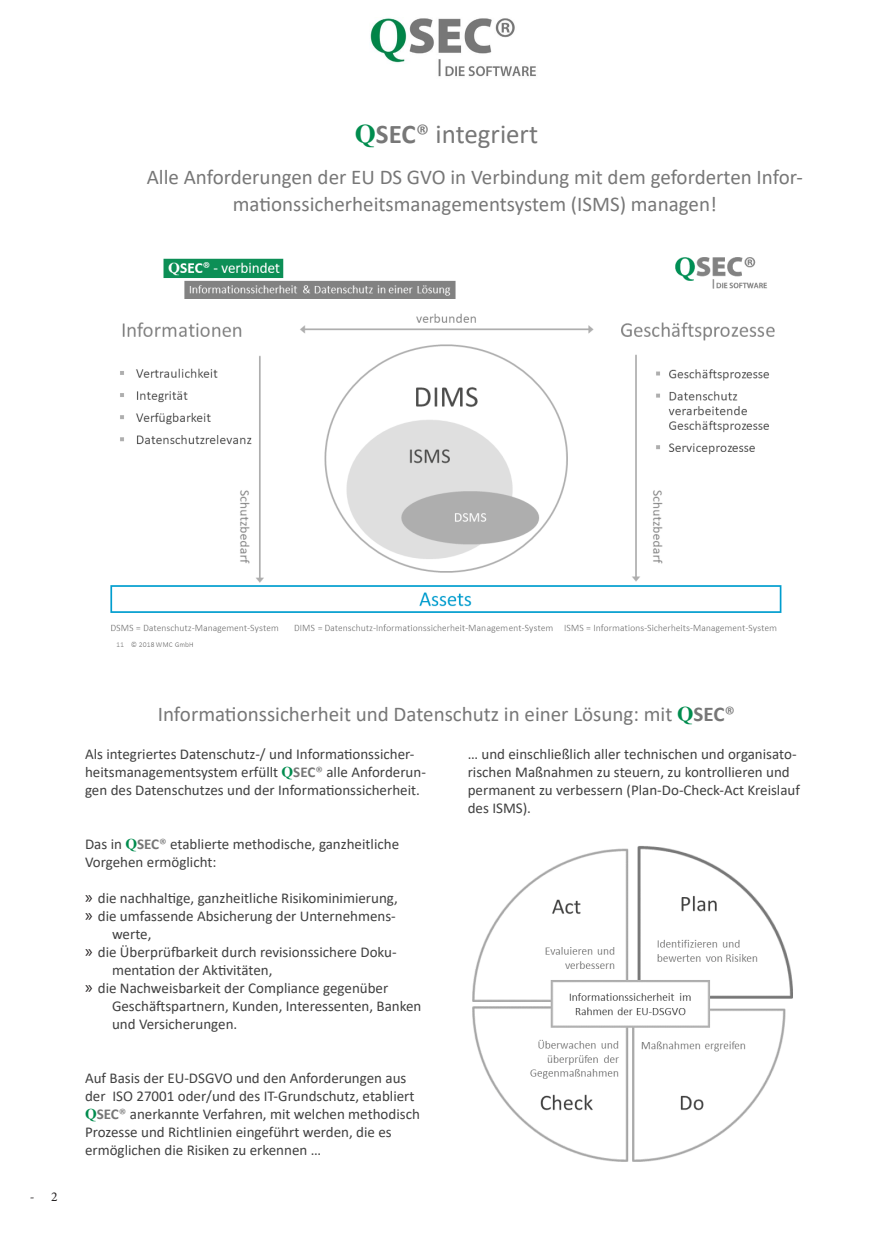
<style>
.page{position:relative;width:893px;height:1234px;background:#fff}
.page>*{position:absolute;margin:0;border:0;box-sizing:border-box;transform-origin:0 0}
.Überschrift_1{font:27px "Calibri";color:#777}
.Überschrift_1-2{font:21px/27px "Calibri";color:#777;text-align:center}
.t1{font:15px/18px "Calibri";color:#404040}
.t2{font:13.5px "Minion Pro";color:#231f20}
.s1{font-family:"Times New Roman";font-weight:700;color:#008c4e}
.s2{font-weight:700}
.s3{font-weight:700;color:#777}
.s4{color:#777}
.s5{font-family:"Myriad Pro";font-size:18px;color:#231f20}
</style>
<div class="page">
<img style="left:370px;top:18px;width:166px;height:59px">
<img style="left:110px;top:257px;width:672px;height:390px">
<img style="left:472px;top:846px;width:321px;height:316px">
<p class="Überschrift_1" style="left:355px;top:116px;width:185px"><span class="s1">Q</span><span class="s2">SEC</span>® integriert</p>
<p class="Überschrift_1-2" style="left:147px;top:163px;width:658px">Alle Anforderungen der EU DS GVO in Verbindung mit dem geforderten Infor&shy;mationssicherheitsmanagementsystem (ISMS) managen!</p>
<p class="t2" style="left:30px;top:1187px;width:29px">- 2</p>
<p class="Überschrift_1-2" style="left:158px;top:699px;width:579px">Informationssicherheit und Datenschutz in einer Lösung: mit <span class="s1">Q</span><span class="s2">SEC</span>®</p>
<p class="t1" style="left:468px;top:744px;width:334px">… und einschließlich aller technischen und organisato&shy;rischen Maßnahmen zu steuern, zu kontrollieren und permanent zu verbessern (Plan-Do-Check-Act Kreislauf des ISMS).</p>
<p class="t1" style="left:85px;top:744px;width:342px">Als integriertes Datenschutz-/ und Informationssicher&shy;heitsmanagementsystem erfüllt <span class="s1">Q</span><span class="s3">SEC</span><span class="s4">®</span> alle Anforderun&shy;gen des Datenschutzes und der Informationssicherheit.</p>
<p class="t1" style="left:85px;top:834px;width:316px">Das in <span class="s1">Q</span><span class="s3">SEC</span><span class="s4">®</span> etablierte methodische, ganzheitliche<br>Vorgehen ermöglicht:</p>
<p class="t1" style="left:85px;top:888px;width:314px"><span class="s5">»</span> die nachhaltige, ganzheitliche Risikominimierung,</p>
<p class="t1" style="left:112px;top:906px;width:285px;text-indent:-27px"><span class="s5">»</span> die umfassende Absicherung der Unternehmens&shy;werte,</p>
<p class="t1" style="left:112px;top:942px;width:286px;text-indent:-27px"><span class="s5">»</span> die Überprüfbarkeit durch revisionssichere Doku&shy;mentation der Aktivitäten,</p>
<p class="t1" style="left:112px;top:978px;width:311px;text-indent:-27px"><span class="s5">»</span> die Nachweisbarkeit der Compliance gegenüber<br>Geschäftspartnern, Kunden, Interessenten, Banken und Versicherungen.</p>
<p class="t1" style="left:85px;top:1068px;width:336px">Auf Basis der EU-DSGVO und den Anforderungen aus der ISO 27001 oder/und des IT-Grundschutz, etabliert <span class="s1">Q</span><span class="s3">SEC</span><span class="s4">®</span> anerkannte Verfahren, mit welchen methodisch Prozesse und Richtlinien eingeführt werden, die es ermöglichen die Risiken zu erkennen …</p>
</div>
